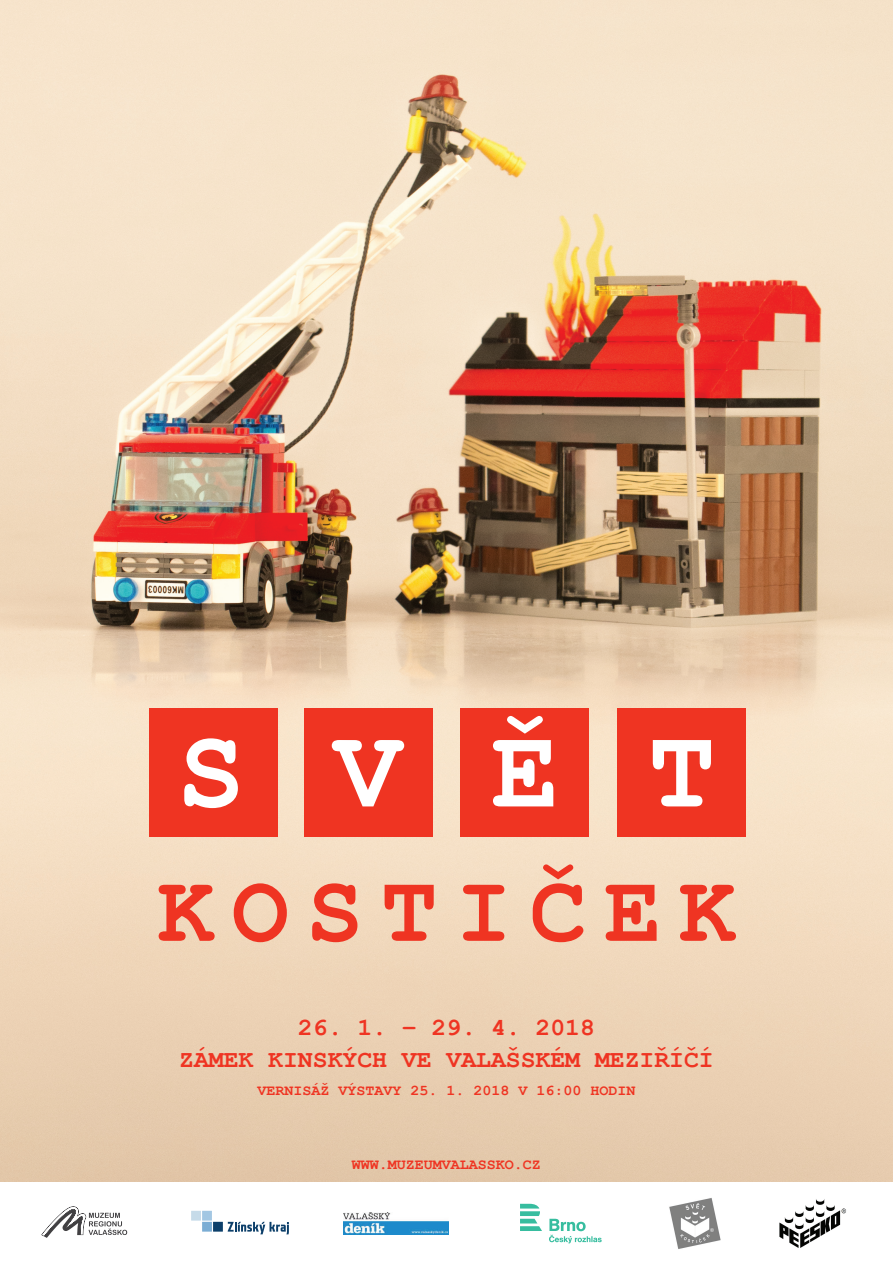
<style>
.page{position:relative;width:893px;height:1263px;background:#fff}
.page>*{position:absolute;margin:0;border:0;box-sizing:border-box;transform-origin:0 0}
.t1{font:700 112.12px "Courier New";color:#fff}
.t2{font:700 94.65px "Courier New";letter-spacing:.185em;color:#ef3422}
.t3{font:700 24.75px/31.5px "Courier New";color:#ef3422;text-align:center}
.t4{font:700 15px "Courier New";color:#ef3422}
</style>
<div class="page">
<img style="left:0;top:0;width:893px;height:1181px">
<svg style="left:520px;top:1204px;width:22px;height:27px"></svg>
<svg style="left:549px;top:1219px;width:53px;height:24px"></svg>
<img style="left:343px;top:1212px;width:105px;height:22px">
<svg style="left:41px;top:1206px;width:86px;height:32px"></svg>
<div style="left:191px;top:1211px;width:10px;height:9px;background:#c6dbe9"></div>
<div style="left:202px;top:1211px;width:10px;height:9px;background:#a3c7e3"></div>
<div style="left:202px;top:1222px;width:10px;height:9px;background:#7badd4"></div>
<div style="left:213px;top:1222px;width:10px;height:9px;background:#0c3f6a"></div>
<svg style="left:228px;top:1222px;width:61px;height:12px"></svg>
<div style="left:149px;top:708px;width:128px;height:128px;background:#ef3422"></div>
<div style="left:304px;top:708px;width:128px;height:128px;background:#ef3422"></div>
<div style="left:461px;top:708px;width:128px;height:128px;background:#ef3422"></div>
<div style="left:618px;top:708px;width:128px;height:128px;background:#ef3422"></div>
<img style="left:669px;top:1198px;width:52px;height:51px">
<img style="left:779px;top:1199px;width:67px;height:49px">
<h1 class="t1" style="left:177px;top:702px;width:540px">SVĚT</h1>
<h2 class="t2" style="left:157px;top:853px;width:580px">KOSTIČEK</h2>
<h3 class="t3" style="left:179px;top:1011px;width:536px">26. 1. – 29. 4. 2018<br>ZÁMEK KINSKÝCH VE VALAŠSKÉM MEZIŘÍČÍ</h3>
<p class="t4" style="left:257px;top:1081px;width:380px">VERNISÁŽ VÝSTAVY 25. 1. 2018 V 16:00 HODIN</p>
<p class="t4" style="left:352px;top:1155px;width:191px">WWW.MUZEUMVALASSKO.CZ</p>
</div>
